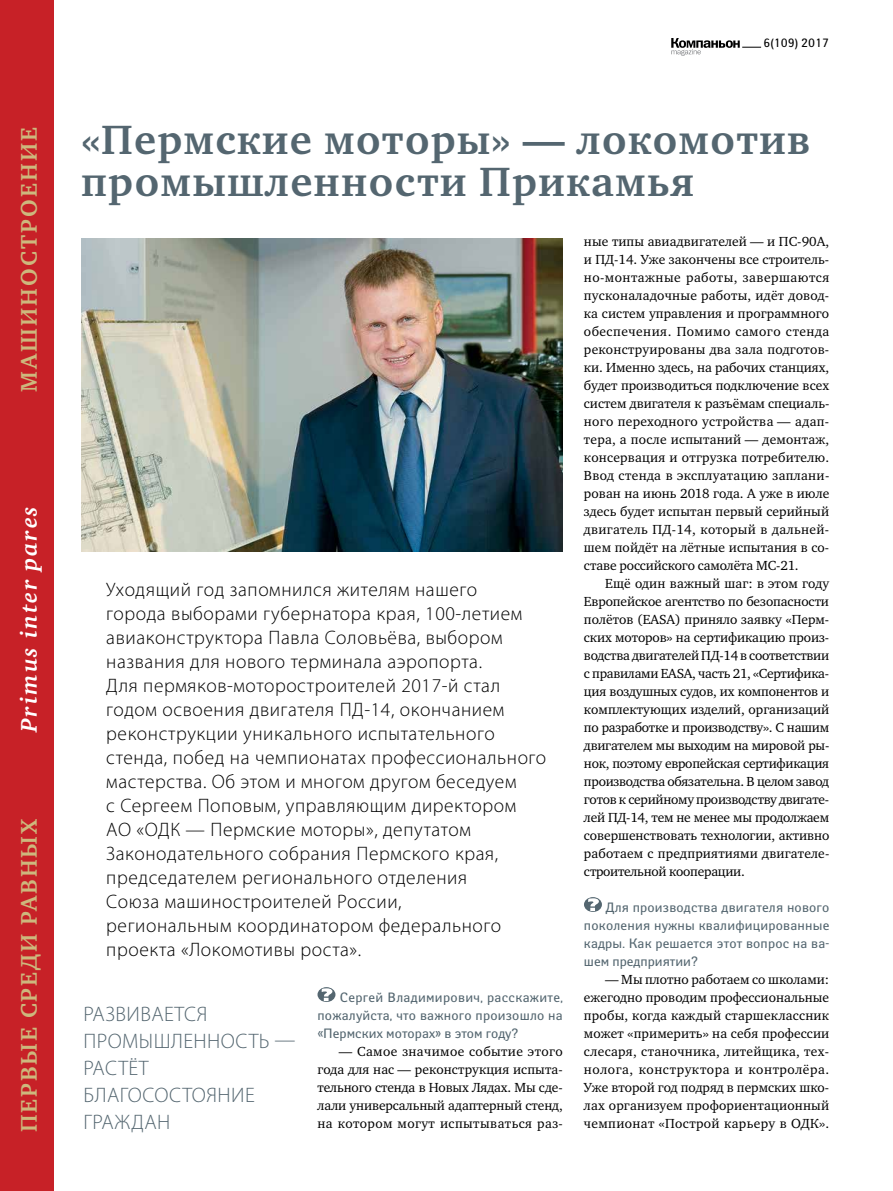
<style>
.page{position:relative;width:893px;height:1191px;background:#fff}
.page>*{position:absolute;margin:0;border:0;box-sizing:border-box;transform-origin:0 0}
.t1{font:700 42px/42px "Charter C";letter-spacing:.03em;color:#546670}
.t2{font:700 23.25px "Charter ITC";letter-spacing:.08em;color:#cdb87d}
.t3{font:italic 700 23.25px "Charter C";letter-spacing:.08em;color:#fff}
.t4{font:300 21px/27px "Myriad Pro";letter-spacing:.02em;color:#546670}
.t5{font:300 19.5px/24px "Myriad Pro";letter-spacing:.03em;color:#000}
.t6{font:13.5px/18px "Charter ITC";letter-spacing:.01em;color:#000;text-align:justify}
.t7{font:13.5px/18px "Yanus";letter-spacing:.01em;color:#546670;text-align:justify}
.t8{font:12px "Yanus";color:#000}
</style>
<div class="page">
<svg style="left:671px;top:38px;width:90px;height:18px"></svg>
<div style="left:0;top:0;width:54px;height:1191px;background:#c72127"></div>
<svg style="left:317px;top:987px;width:18px;height:15px"></svg>
<svg style="left:584px;top:897px;width:18px;height:15px"></svg>
<img style="left:81px;top:238px;width:482px;height:314px">
<h2 class="t2" style="left:14px;top:392px;width:266px;rotate:-90deg">МАШИНОСТРОЕНИЕ</h2>
<h2 class="t3" style="left:16px;top:732px;width:227px;rotate:-90deg">Primus inter pares</h2>
<h2 class="t2" style="left:14px;top:1132px;width:314px;rotate:-90deg">ПЕРВЫE СРЕДИ РАВНЫХ</h2>
<p class="t8" style="left:763px;top:36px;width:67px">6(109) 2017</p>
<h1 class="t1" style="left:81px;top:119px;width:731px">«Пермские моторы» — локомотив промышленности Прикамья</h1>
<p class="t5" style="left:106px;top:577px;width:441px">Уходящий год запомнился жителям нашего<br>города выборами губернатора края, 100-летием авиаконструктора Павла Соловьёва, выбором названия для нового терминала аэропорта.<br>Для пермяков-моторостроителей 2017-й стал годом освоения двигателя ПД-14, окончанием реконструкции уникального испытательного стенда, побед на чемпионатах профессионального мастерства. Об этом и многом другом беседуем<br>с Сергеем Поповым, управляющим директором<br>АО «ОДК — Пермские моторы», депутатом Законодательного собрания Пермского края, председателем регионального отделения<br>Союза машиностроителей России,<br>региональным координатором федерального проекта «Локомотивы роста».</p>
<h3 class="t4" style="left:84px;top:1000px;width:213px">РАЗВИВАЕТСЯ<br>ПРОМЫШЛЕННОСТЬ —<br>РАСТЁТ<br>БЛАГОСОСТОЯНИЕ<br>ГРАЖДАН</h3>
<p class="t7" style="left:317px;top:988px;width:247px;text-indent:22px">Сергей Владимирович, расскажите, пожалуйста, что важного произошло на «Пермских моторах» в этом году?</p>
<p class="t6" style="left:317px;top:1042px;width:247px;text-indent:21px">— Самое значимое событие этого года для нас — реконструкция испыта&shy;тельного стенда в Новых Лядах. Мы сде&shy;лали универсальный адаптерный стенд, на котором могут испытываться раз-</p>
<p class="t6" style="left:584px;top:232px;width:247px">ные типы авиадвигателей — и ПС-90А, и ПД-14. Уже закончены все строитель&shy;но-монтажные работы, завершаются пусконаладочные работы, идёт довод&shy;ка систем управления и программного обеспечения. Помимо самого стенда реконструированы два зала подготов&shy;ки. Именно здесь, на рабочих станциях, будет производиться подключение всех систем двигателя к разъёмам специаль&shy;ного переходного устройства — адап&shy;тера, а после испытаний — демонтаж, консервация и отгрузка потребителю.<br>Ввод стенда в эксплуатацию заплани&shy;рован на июнь 2018 года. А уже в июле здесь будет испытан первый серийный двигатель ПД-14, который в дальней&shy;шем пойдёт на лётные испытания в со&shy;ставе российского самолёта МС-21.</p>
<p class="t6" style="left:584px;top:574px;width:247px;text-indent:21px">Ещё один важный шаг: в этом году Европейское агентство по безопасности полётов (EASA) приняло заявку «Перм&shy;ских моторов» на сертификацию произ&shy;водства двигателей ПД-14 в соответствии с правилами EASA, часть 21, «Сертифика&shy;ция воздушных судов, их компонентов и комплектующих изделий, организаций по разработке и производству». С нашим двигателем мы выходим на мировой ры&shy;нок, поэтому европейская сертификация производства обязательна. В целом завод готов к серийному производству двигате&shy;лей ПД-14, тем не менее мы продолжаем совершенствовать технологии, активно работаем с предприятиями двигателе&shy;строительной кооперации.</p>
<p class="t7" style="left:584px;top:898px;width:247px;text-indent:22px">Для производства двигателя нового поколения нужны квалифицированные кадры. Как решается этот вопрос на ва&shy;шем предприятии?</p>
<p class="t6" style="left:584px;top:970px;width:247px;text-indent:21px">— Мы плотно работаем со школами: ежегодно проводим профессиональные пробы, когда каждый старшеклассник может «примерить» на себя профессии слесаря, станочника, литейщика, тех&shy;нолога, конструктора и контролёра.<br>Уже второй год подряд в пермских шко&shy;лах организуем профориентационный чемпионат «Построй карьеру в ОДК».</p>
</div>
